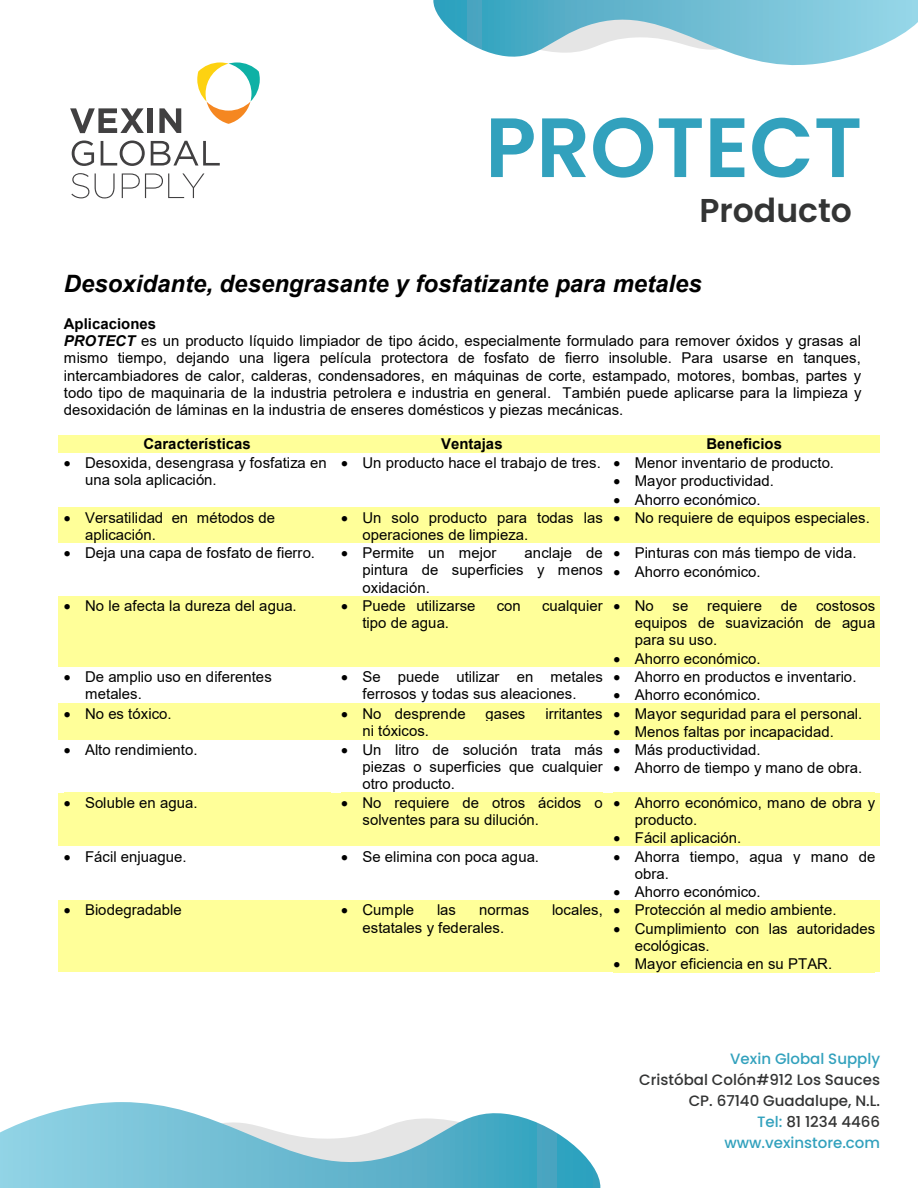
<style>
.page{position:relative;width:918px;height:1188px;background:#fff}
.page>*{position:absolute;margin:0;border:0;box-sizing:border-box;transform-origin:0 0}
.t1{font:600 84px "Poppins";color:#32a1bd}
.t2{font:600 33px "Poppins";color:#333434}
.t3{font:italic 700 24px "Arial";color:#000}
.t4{font:15px/17.2px "Arial";color:#000}
.t5{font:500 15px/21px "Poppins";color:#333434;text-align:right}
.t6{font:700 15px "Arial";color:#000}
.t7{font:500 15px "Poppins";color:#32a1bd}
.s1{font-weight:700}
.s2{font-weight:700;font-style:italic}
.s3{color:#32a1bd}
</style>
<div class="page">
<div style="left:58px;top:436px;width:278px;height:17px;background:#ff9"></div>
<div style="left:336px;top:436px;width:272px;height:17px;background:#ff9"></div>
<div style="left:608px;top:436px;width:272px;height:17px;background:#ff9"></div>
<div style="left:58px;top:508px;width:278px;height:35px;background:#ff9"></div>
<div style="left:336px;top:508px;width:272px;height:35px;background:#ff9"></div>
<div style="left:608px;top:508px;width:272px;height:35px;background:#ff9"></div>
<div style="left:58px;top:596px;width:278px;height:71px;background:#ff9"></div>
<div style="left:336px;top:596px;width:272px;height:71px;background:#ff9"></div>
<div style="left:608px;top:596px;width:272px;height:71px;background:#ff9"></div>
<div style="left:58px;top:704px;width:278px;height:36px;background:#ff9"></div>
<div style="left:336px;top:704px;width:272px;height:36px;background:#ff9"></div>
<div style="left:608px;top:704px;width:272px;height:36px;background:#ff9"></div>
<div style="left:58px;top:793px;width:278px;height:54px;background:#ff9"></div>
<div style="left:336px;top:793px;width:272px;height:54px;background:#ff9"></div>
<div style="left:608px;top:793px;width:272px;height:54px;background:#ff9"></div>
<div style="left:58px;top:900px;width:278px;height:72px;background:#ff9"></div>
<div style="left:336px;top:900px;width:272px;height:72px;background:#ff9"></div>
<div style="left:608px;top:900px;width:272px;height:72px;background:#ff9"></div>
<svg style="left:197px;top:62px;width:63px;height:62px"></svg>
<svg style="left:70px;top:108px;width:74px;height:25px"></svg>
<div style="left:148px;top:108px;width:5px;height:25px;background:#414041"></div>
<svg style="left:159px;top:108px;width:22px;height:25px"></svg>
<svg style="left:72px;top:141px;width:22px;height:25px"></svg>
<svg style="left:101px;top:141px;width:44px;height:25px"></svg>
<svg style="left:151px;top:141px;width:69px;height:25px"></svg>
<svg style="left:71px;top:173px;width:18px;height:25px"></svg>
<svg style="left:95px;top:173px;width:20px;height:25px"></svg>
<svg style="left:122px;top:173px;width:82px;height:25px"></svg>
<svg style="left:433px;top:0;width:485px;height:66px"></svg>
<svg style="left:0;top:1102px;width:601px;height:86px"></svg>
<h1 class="t1" style="left:485px;top:99px;width:378px">PROTECT</h1>
<h2 class="t2" style="left:700px;top:192px;width:154px">Producto</h2>
<h3 class="t3" style="left:64px;top:268px;width:639px">Desoxidante, desengrasante y fosfatizante para metales</h3>
<p class="t4" style="left:64px;top:315px;width:799px"><span class="s1">Aplicaciones<br></span><span class="s2">PROTECT</span> es un producto líquido limpiador de tipo ácido, especialmente formulado para remover óxidos y grasas al mismo tiempo, dejando una ligera película protectora de fosfato de fierro insoluble. Para usarse en tanques, intercambiadores de calor, calderas, condensadores, en máquinas de corte, estampado, motores, bombas, partes y todo tipo de maquinaria de la industria petrolera e industria en general. También puede aplicarse para la limpieza y desoxidación de láminas en la industria de enseres domésticos y piezas mecánicas.</p>
<p class="t6" style="left:143px;top:434px;width:109px">Características</p>
<p class="t6" style="left:441px;top:434px;width:63px">Ventajas</p>
<p class="t6" style="left:706px;top:434px;width:77px">Beneficios</p>
<p class="t4" style="left:85px;top:454px;width:243px;text-indent:-21px">• Desoxida, desengrasa y fosfatiza en una sola aplicación.</p>
<p class="t4" style="left:341px;top:454px;width:494px">• Un producto hace el trabajo de tres. • Menor inventario de producto.</p>
<p class="t4" style="left:614px;top:472px;width:162px">• Mayor productividad.</p>
<p class="t4" style="left:614px;top:491px;width:149px">• Ahorro económico.</p>
<p class="t4" style="left:85px;top:509px;width:192px;text-indent:-21px">• Versatilidad en métodos de aplicación.</p>
<p class="t4" style="left:363px;top:509px;width:242px;text-indent:-21px">• Un solo producto para todas las operaciones de limpieza.</p>
<p class="t4" style="left:614px;top:509px;width:258px">• No requiere de equipos especiales.</p>
<p class="t4" style="left:64px;top:544px;width:253px">• Deja una capa de fosfato de fierro.</p>
<p class="t4" style="left:341px;top:544px;width:157px">• Permite un mejor</p>
<p class="t4" style="left:363px;top:544px;width:242px;text-align:justify;text-indent:162px">anclaje de pintura de superficies y menos oxidación.</p>
<p class="t4" style="left:614px;top:544px;width:244px">• Pinturas con más tiempo de vida.</p>
<p class="t4" style="left:614px;top:563px;width:149px">• Ahorro económico.</p>
<p class="t4" style="left:64px;top:597px;width:234px">• No le afecta la dureza del agua.</p>
<p class="t4" style="left:341px;top:597px;width:136px">• Puede utilizarse</p>
<p class="t4" style="left:497px;top:597px;width:26px">con</p>
<p class="t4" style="left:542px;top:597px;width:62px">cualquier</p>
<p class="t4" style="left:363px;top:614px;width:88px">tipo de agua.</p>
<p class="t4" style="left:614px;top:597px;width:42px">• No</p>
<p class="t4" style="left:673px;top:597px;width:17px">se</p>
<p class="t4" style="left:707px;top:597px;width:56px">requiere</p>
<p class="t4" style="left:781px;top:597px;width:18px">de</p>
<p class="t4" style="left:635px;top:597px;width:242px;text-align:justify;text-indent:181px">costosos equipos de suavización de agua para su uso.</p>
<p class="t4" style="left:614px;top:650px;width:149px">• Ahorro económico.</p>
<p class="t4" style="left:85px;top:668px;width:188px;text-indent:-21px">• De amplio uso en diferentes metales.</p>
<p class="t4" style="left:341px;top:668px;width:263px;text-align:center">• Se puede utilizar en metales ferrosos y todas sus aleaciones.</p>
<p class="t4" style="left:614px;top:668px;width:244px">• Ahorro en productos e inventario.</p>
<p class="t4" style="left:614px;top:686px;width:149px">• Ahorro económico.</p>
<p class="t4" style="left:64px;top:705px;width:109px">• No es tóxico.</p>
<p class="t4" style="left:341px;top:705px;width:126px">• No desprende</p>
<p class="t4" style="left:486px;top:705px;width:41px">gases</p>
<p class="t4" style="left:545px;top:705px;width:59px">irritantes</p>
<p class="t4" style="left:363px;top:722px;width:68px">ni tóxicos.</p>
<p class="t4" style="left:614px;top:705px;width:250px">• Mayor seguridad para el personal.</p>
<p class="t4" style="left:614px;top:723px;width:222px">• Menos faltas por incapacidad.</p>
<p class="t4" style="left:64px;top:741px;width:135px">• Alto rendimiento.</p>
<p class="t4" style="left:363px;top:741px;width:242px;text-align:justify;text-indent:-21px">• Un litro de solución trata más piezas o superficies que cualquier otro producto.</p>
<p class="t4" style="left:614px;top:741px;width:148px">• Más productividad.</p>
<p class="t4" style="left:614px;top:759px;width:250px">• Ahorro de tiempo y mano de obra.</p>
<p class="t4" style="left:64px;top:794px;width:135px">• Soluble en agua.</p>
<p class="t4" style="left:363px;top:794px;width:242px;text-indent:-21px">• No requiere de otros ácidos o solventes para su dilución.</p>
<p class="t4" style="left:635px;top:794px;width:242px;text-indent:-21px">• Ahorro económico, mano de obra y producto.</p>
<p class="t4" style="left:614px;top:829px;width:129px">• Fácil aplicación.</p>
<p class="t4" style="left:64px;top:848px;width:124px">• Fácil enjuague.</p>
<p class="t4" style="left:341px;top:848px;width:199px">• Se elimina con poca agua.</p>
<p class="t4" style="left:635px;top:848px;width:242px;text-indent:-21px">• Ahorra tiempo, agua y mano de obra.</p>
<p class="t4" style="left:614px;top:883px;width:149px">• Ahorro económico.</p>
<p class="t4" style="left:64px;top:901px;width:119px">• Biodegradable</p>
<p class="t4" style="left:341px;top:901px;width:74px">• Cumple</p>
<p class="t4" style="left:437px;top:901px;width:20px">las</p>
<p class="t4" style="left:479px;top:901px;width:52px">normas</p>
<p class="t4" style="left:552px;top:901px;width:52px">locales,</p>
<p class="t4" style="left:363px;top:919px;width:143px">estatales y federales.</p>
<p class="t4" style="left:614px;top:901px;width:224px">• Protección al medio ambiente.</p>
<p class="t4" style="left:635px;top:920px;width:242px;text-indent:-21px">• Cumplimiento con las autoridades ecológicas.</p>
<p class="t4" style="left:614px;top:955px;width:220px">• Mayor eficiencia en su PTAR.</p>
<p class="t7" style="left:730px;top:1050px;width:151px">Vexin Global Supply</p>
<p class="t5" style="left:639px;top:1069px;width:242px">Cristóbal Colón#912 Los Sauces<br>CP. 67140 Guadalupe, N.L.<br><span class="s3">Tel:</span> 81 1234 4466 <span class="s3">www.vexinstore.com</span></p>
</div>
